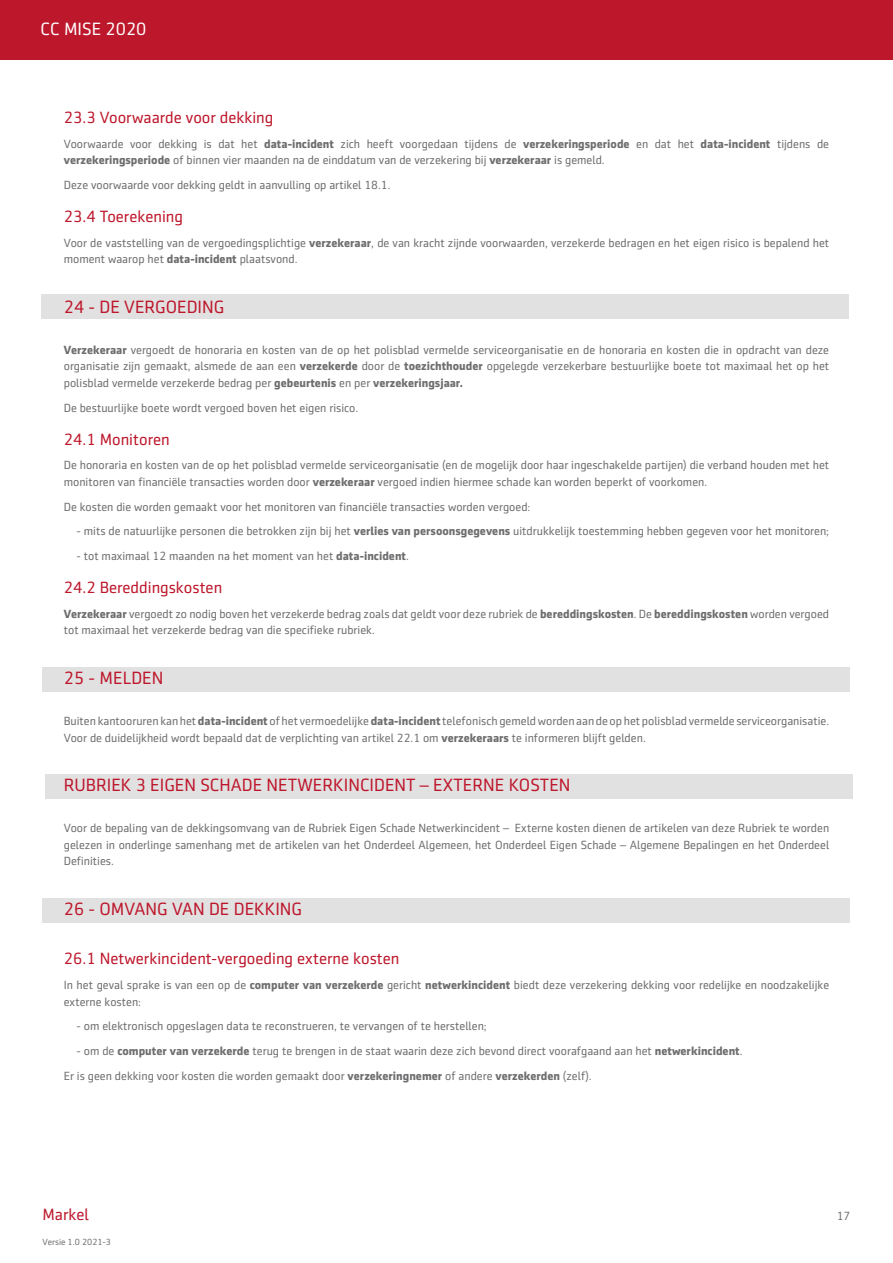
<style>
.page{position:relative;width:893px;height:1263px;background:#fff}
.page>*{position:absolute;margin:0;border:0;box-sizing:border-box;transform-origin:0 0}
.t1{font:18px "Sentico Sans DT";color:#bd172b}
.t2{font:18px "Sentico Sans DT";color:#fff}
.t3{font:16.5px "Sentico Sans DT";color:#bd172b}
.t4{font:12px/16.5px "Sentico Sans DT";color:#6e6d6f}
.t5{font:9px "Sentico Sans DT";color:#6e6d6f}
.s1{font-weight:700}
</style>
<div class="page">
<div style="left:41px;top:294px;width:808px;height:25px;background:#e2e1e2"></div>
<div style="left:45px;top:774px;width:808px;height:24px;background:#e2e1e2"></div>
<div style="left:43px;top:667px;width:807px;height:25px;background:#e2e1e2"></div>
<div style="left:43px;top:898px;width:807px;height:24px;background:#e2e1e2"></div>
<div style="left:0;top:0;width:893px;height:59px;background:#bd172b"></div>
<h1 class="t2" style="left:41px;top:19px;width:107px">CC MISE 2020</h1>
<h2 class="t3" style="left:64px;top:108px;width:211px">23.3 Voorwaarde voor dekking</h2>
<p class="t4" style="left:64px;top:135px;width:767px">Voorwaarde voor dekking is dat het <span class="s1">data-incident</span> zich heeft voorgedaan tijdens de <span class="s1">verzekeringsperiode</span> en dat het <span class="s1">data-incident</span> tijdens de <span class="s1">verzekeringsperiode</span> of binnen vier maanden na de einddatum van de verzekering bij <span class="s1">verzekeraar</span> is gemeld.</p>
<p class="t4" style="left:64px;top:177px;width:328px">Deze voorwaarde voor dekking geldt in aanvulling op artikel 18.1.</p>
<h2 class="t3" style="left:64px;top:207px;width:121px">23.4 Toerekening</h2>
<p class="t4" style="left:64px;top:234px;width:767px">Voor de vaststelling van de vergoedingsplichtige <span class="s1">verzekeraar</span>, de van kracht zijnde voorwaarden, verzekerde bedragen en het eigen risico is bepalend het moment waarop het <span class="s1">data-incident</span> plaatsvond.</p>
<h1 class="t1" style="left:64px;top:297px;width:162px">24 - DE VERGOEDING</h1>
<p class="t4" style="left:64px;top:342px;width:767px;text-align:justify"><span class="s1">Verzekeraar</span> vergoedt de honoraria en kosten van de op het polisblad vermelde serviceorganisatie en de honoraria en kosten die in opdracht van deze organisatie zijn gemaakt, alsmede de aan een <span class="s1">verzekerde</span> door de <span class="s1">toezichthouder</span> opgelegde verzekerbare bestuurlijke boete tot maximaal het op het polisblad vermelde verzekerde bedrag per <span class="s1">gebeurtenis</span> en per <span class="s1">verzekeringsjaar.</span></p>
<p class="t4" style="left:64px;top:399px;width:296px">De bestuurlijke boete wordt vergoed boven het eigen risico.</p>
<h2 class="t3" style="left:64px;top:430px;width:108px">24.1 Monitoren</h2>
<p class="t4" style="left:64px;top:457px;width:767px">De honoraria en kosten van de op het polisblad vermelde serviceorganisatie (en de mogelijk door haar ingeschakelde partijen) die verband houden met het monitoren van financiële transacties worden door <span class="s1">verzekeraar</span> vergoed indien hiermee schade kan worden beperkt of voorkomen.</p>
<p class="t4" style="left:64px;top:498px;width:468px">De kosten die worden gemaakt voor het monitoren van financiële transacties worden vergoed:</p>
<p class="t4" style="left:77px;top:523px;width:754px">- mits de natuurlijke personen die betrokken zijn bij het <span class="s1">verlies van persoonsgegevens</span> uitdrukkelijk toestemming hebben gegeven voor het monitoren;</p>
<p class="t4" style="left:77px;top:548px;width:334px">- tot maximaal 12 maanden na het moment van het <span class="s1">data-incident</span>.</p>
<h2 class="t3" style="left:64px;top:578px;width:160px">24.2 Bereddingskosten</h2>
<p class="t4" style="left:64px;top:606px;width:767px"><span class="s1">Verzekeraar</span> vergoedt zo nodig boven het verzekerde bedrag zoals dat geldt voor deze rubriek de <span class="s1">bereddingskosten</span>. De <span class="s1">bereddingskosten</span> worden vergoed tot maximaal het verzekerde bedrag van die specifieke rubriek.</p>
<h1 class="t1" style="left:64px;top:668px;width:101px">25 - MELDEN</h1>
<p class="t4" style="left:64px;top:713px;width:767px">Buiten kantooruren kan het <span class="s1">data-incident</span> of het vermoedelijke <span class="s1">data-incident</span> telefonisch gemeld worden aan de op het polisblad vermelde serviceorganisatie.<br>Voor de duidelijkheid wordt bepaald dat de verplichting van artikel 22.1 om <span class="s1">verzekeraars</span> te informeren blijft gelden.</p>
<h1 class="t1" style="left:64px;top:775px;width:508px">RUBRIEK 3 EIGEN SCHADE NETWERKINCIDENT – EXTERNE KOSTEN</h1>
<p class="t4" style="left:64px;top:820px;width:767px;text-align:justify">Voor de bepaling van de dekkingsomvang van de Rubriek Eigen Schade Netwerkincident – Externe kosten dienen de artikelen van deze Rubriek te worden gelezen in onderlinge samenhang met de artikelen van het Onderdeel Algemeen, het Onderdeel Eigen Schade – Algemene Bepalingen en het Onderdeel Definities.</p>
<h1 class="t1" style="left:64px;top:899px;width:240px">26 - OMVANG VAN DE DEKKING</h1>
<h2 class="t3" style="left:64px;top:950px;width:337px">26.1 Netwerkincident-vergoeding externe kosten</h2>
<p class="t4" style="left:64px;top:977px;width:767px">In het geval sprake is van een op de <span class="s1">computer van verzekerde</span> gericht <span class="s1">netwerkincident</span> biedt deze verzekering dekking voor redelijke en noodzakelijke externe kosten:</p>
<p class="t4" style="left:77px;top:1018px;width:412px">- om elektronisch opgeslagen data te reconstrueren, te vervangen of te herstellen;</p>
<p class="t4" style="left:64px;top:1039px;width:680px;line-height:24.8px;text-indent:13px">- om de <span class="s1">computer van verzekerde</span> terug te brengen in de staat waarin deze zich bevond direct voorafgaand aan het <span class="s1">netwerkincident</span>.<br>Er is geen dekking voor kosten die worden gemaakt door <span class="s1">verzekeringnemer</span> of andere <span class="s1">verzekerden</span> (zelf).</p>
<h2 class="t3" style="left:43px;top:1206px;width:48px">Markel</h2>
<p class="t4" style="left:837px;top:1208px;width:15px">17</p>
<p class="t5" style="left:43px;top:1237px;width:70px">Versie 1.0 2021-3</p>
</div>
